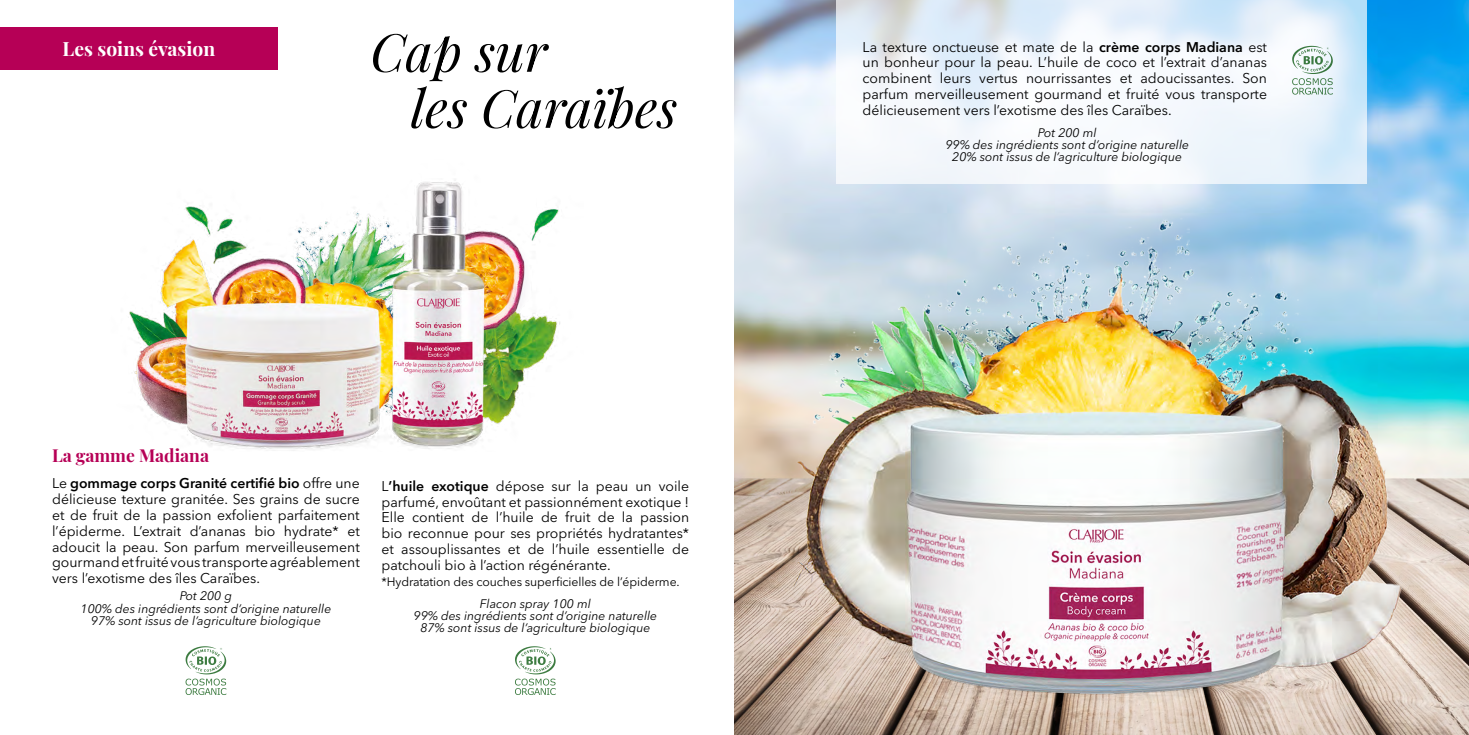
<style>
.page{position:relative;width:1469px;height:735px;background:#fff}
.page>*{position:absolute;margin:0;border:0;box-sizing:border-box;transform-origin:0 0}
.t1{font:italic 52.5px "Playfair Display";color:#000}
.t2{font:19.25px "Playfair Display";color:#fff}
.t3{font:17.5px "Playfair Display";color:#b60056}
.t4{font:14px/15.8px "Avenir Next LT Pro";color:#000;text-align:justify}
.t5{font:italic 12.25px "Avenir Next LT Pro";color:#000}
.t6{font:12.25px "Avenir Next LT Pro";letter-spacing:-.01em;color:#000}
.s1{font-weight:600}
</style>
<div class="page">
<img style="left:129px;top:180px;width:431px;height:271px">
<div style="left:0;top:27px;width:278px;height:43px;background:#b60056"></div>
<svg style="left:186px;top:659px;width:41px;height:36px"></svg>
<svg style="left:185px;top:646px;width:41px;height:48px"></svg>
<svg style="left:516px;top:694px;width:40px;height:1px"></svg>
<svg style="left:515px;top:646px;width:41px;height:48px"></svg>
<img style="left:734px;top:0;width:734px;height:734px">
<img style="left:763px;top:197px;width:666px;height:537px">
<svg style="left:836px;top:0;width:530px;height:184px;fill:#f2f6fc"></svg>
<svg style="left:1290px;top:44px;width:44px;height:52px"></svg>
<svg style="left:1292px;top:46px;width:40px;height:49px"></svg>
<p class="t1" style="left:370px;top:11px;width:178px">Cap sur</p>
<p class="t1" style="left:410px;top:67px;width:268px">les Caraïbes</p>
<p class="t2" style="left:63px;top:33px;width:154px">Les soins évasion</p>
<p class="t4" style="left:862px;top:39px;width:406px">La texture onctueuse et mate de la <span class="s1">crème corps Madiana</span> est un bonheur pour la peau. L’huile de coco et l’extrait d’ananas combinent leurs vertus nourrissantes et adoucissantes. Son parfum merveilleusement gourmand et fruité vous transporte délicieusement vers l’exotisme des îles Caraïbes.</p>
<p class="t5" style="left:1038px;top:125px;width:60px">Pot 200 ml</p>
<p class="t5" style="left:945px;top:137px;width:245px">99% des ingrédients sont d’origine naturelle</p>
<p class="t5" style="left:952px;top:150px;width:231px">20% sont issus de l’agriculture biologique</p>
<p class="t3" style="left:52px;top:441px;width:158px">La gamme Madiana</p>
<p class="t4" style="left:52px;top:475px;width:309px">Le <span class="s1">gommage corps Granité certifié bio</span> offre une délicieuse texture granitée. Ses grains de sucre et de fruit de la passion exfolient parfaitement l’épiderme. L’extrait d’ananas bio hydrate* et adoucit la peau. Son parfum merveilleusement gourmand et fruité vous transporte agréablement vers l’exotisme des îles Caraïbes.</p>
<p class="t5" style="left:180px;top:588px;width:54px">Pot 200 g</p>
<p class="t5" style="left:81px;top:600px;width:252px">100% des ingrédients sont d’origine naturelle</p>
<p class="t5" style="left:91px;top:613px;width:231px">97% sont issus de l’agriculture biologique</p>
<p class="t4" style="left:381px;top:478px;width:309px">L<span class="s1">’huile exotique</span> dépose sur la peau un voile parfumé, envoûtant et passionnément exotique !<br>Elle contient de l’huile de fruit de la passion bio reconnue pour ses propriétés hydratantes* et assouplissantes et de l’huile essentielle de patchouli bio à l’action régénérante.</p>
<p class="t6" style="left:381px;top:573px;width:300px">*Hydratation des couches superficielles de l’épiderme.</p>
<p class="t5" style="left:480px;top:595px;width:112px">Flacon spray 100 ml</p>
<p class="t5" style="left:413px;top:608px;width:245px">99% des ingrédients sont d’origine naturelle</p>
<p class="t5" style="left:420px;top:620px;width:231px">87% sont issus de l’agriculture biologique</p>
</div>
